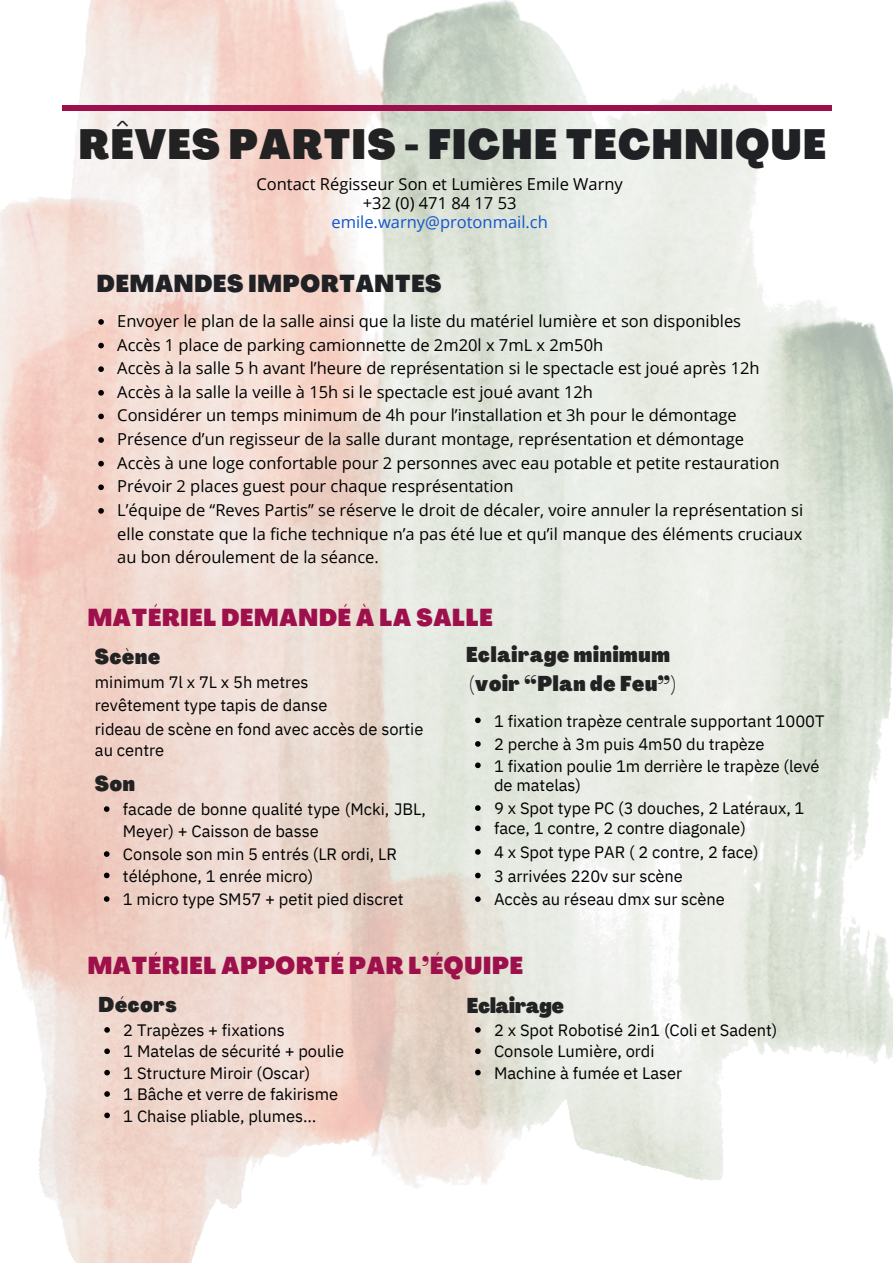
<style>
.page{position:relative;width:893px;height:1264px;background:#fff}
.page>*{position:absolute;margin:0;border:0;box-sizing:border-box;transform-origin:0 0}
.t1{font:900 condensed 41.4px "Agrandir";letter-spacing:.035em;color:#202124}
.t2{font:900 condensed 24px "Agrandir";letter-spacing:.035em;color:#9d104b}
.t3{font:900 condensed 24px "Agrandir";letter-spacing:.035em;color:#202124}
.t4{font:900 condensed 21px/29.2px "Agrandir";letter-spacing:.035em;color:#222}
.t5{font:900 condensed 21px "Agrandir";color:#222}
.t6{font:16.5px/23.5px "Open Sans";color:#000}
.t7{font:16.5px/21.3px "IBM Plex Sans";color:#000}
.t8{font:16.5px "Open Sans";color:#15c}
.s1{color:#222}
</style>
<div class="page">
<img style="left:0;top:0;width:892px;height:1262px">
<div style="left:62px;top:105px;width:769px;height:6px;background:#9d104b"></div>
<svg style="left:104px;top:1027px;width:6px;height:5px"></svg>
<svg style="left:104px;top:1048px;width:6px;height:6px"></svg>
<svg style="left:104px;top:1069px;width:6px;height:6px"></svg>
<svg style="left:104px;top:1091px;width:6px;height:5px"></svg>
<svg style="left:104px;top:1112px;width:6px;height:6px"></svg>
<svg style="left:104px;top:806px;width:5px;height:5px"></svg>
<svg style="left:104px;top:851px;width:5px;height:5px"></svg>
<svg style="left:104px;top:872px;width:5px;height:6px"></svg>
<svg style="left:104px;top:896px;width:5px;height:5px"></svg>
<svg style="left:475px;top:1027px;width:5px;height:5px"></svg>
<svg style="left:475px;top:1048px;width:5px;height:6px"></svg>
<svg style="left:475px;top:1069px;width:5px;height:6px"></svg>
<svg style="left:475px;top:717px;width:5px;height:6px"></svg>
<svg style="left:475px;top:741px;width:5px;height:5px"></svg>
<svg style="left:475px;top:762px;width:5px;height:6px"></svg>
<svg style="left:475px;top:805px;width:5px;height:5px"></svg>
<svg style="left:475px;top:825px;width:5px;height:6px"></svg>
<svg style="left:475px;top:849px;width:5px;height:5px"></svg>
<svg style="left:475px;top:872px;width:5px;height:6px"></svg>
<svg style="left:475px;top:896px;width:5px;height:6px"></svg>
<svg style="left:98px;top:319px;width:6px;height:6px"></svg>
<svg style="left:98px;top:343px;width:6px;height:5px"></svg>
<svg style="left:98px;top:366px;width:6px;height:6px"></svg>
<svg style="left:98px;top:390px;width:6px;height:5px"></svg>
<svg style="left:98px;top:413px;width:6px;height:6px"></svg>
<svg style="left:98px;top:437px;width:6px;height:6px"></svg>
<svg style="left:98px;top:461px;width:6px;height:5px"></svg>
<svg style="left:98px;top:484px;width:6px;height:6px"></svg>
<svg style="left:98px;top:508px;width:6px;height:5px"></svg>
<h1 class="t1" style="left:79px;top:128px;width:748px"><span class="s1">RÊVES PARTIS</span> - FICHE TECHNIQUE</h1>
<p class="t6" style="left:256px;top:174px;width:368px;line-height:19px;text-align:center">Contact Régisseur Son et Lumières Emile Warny +32 (0) 471 84 17 53</p>
<p class="t8" style="left:331px;top:210px;width:218px">emile.warny@protonmail.ch</p>
<h2 class="t3" style="left:97px;top:274px;width:346px">DEMANDES IMPORTANTES</h2>
<p class="t6" style="left:117px;top:309px;width:687px">Envoyer le plan de la salle ainsi que la liste du matériel lumière et son disponibles<br>Accès 1 place de parking camionnette de 2m20l x 7mL x 2m50h<br>Accès à la salle 5 h avant l’heure de représentation si le spectacle est joué après 12h Accès à la salle la veille à 15h si le spectacle est joué avant 12h<br>Considérer un temps minimum de 4h pour l’installation et 3h pour le démontage Présence d’un regisseur de la salle durant montage, représentation et démontage<br>Accès à une loge confortable pour 2 personnes avec eau potable et petite restauration Prévoir 2 places guest pour chaque resprésentation<br>L’équipe de “Reves Partis” se réserve le droit de décaler, voire annuler la représentation si elle constate que la fiche technique n’a pas été lue et qu’il manque des éléments cruciaux au bon déroulement de la séance.</p>
<h2 class="t2" style="left:88px;top:608px;width:406px">MATÉRIEL DEMANDÉ À LA SALLE</h2>
<p class="t4" style="left:95px;top:644px;width:67px">Scène</p>
<p class="t7" style="left:95px;top:669px;width:330px;line-height:23.5px">minimum 7l x 7L x 5h metres<br>revêtement type tapis de danse<br>rideau de scène en fond avec accès de sortie</p>
<p class="t7" style="left:95px;top:739px;width:71px">au centre</p>
<p class="t4" style="left:95px;top:771px;width:42px">Son</p>
<p class="t7" style="left:123px;top:798px;width:304px">facade de bonne qualité type (Mcki, JBL,<br>Meyer) + Caisson de basse</p>
<p class="t7" style="left:123px;top:843px;width:275px">Console son min 5 entrés (LR ordi, LR téléphone, 1 enrée micro)</p>
<p class="t7" style="left:123px;top:888px;width:282px">1 micro type SM57 + petit pied discret</p>
<p class="t4" style="left:466px;top:642px;width:211px">Eclairage minimum (voir “Plan de Feu”)</p>
<p class="t7" style="left:494px;top:708px;width:332px;line-height:23.5px">1 fixation trapèze centrale supportant 1000T<br>2 perche à 3m puis 4m50 du trapèze</p>
<p class="t7" style="left:494px;top:755px;width:327px;line-height:19px">1 fixation poulie 1m derrière le trapèze (levé de matelas)</p>
<p class="t7" style="left:494px;top:798px;width:312px;line-height:20.2px">9 x Spot type PC (3 douches, 2 Latéraux, 1 face, 1 contre, 2 contre diagonale)</p>
<p class="t7" style="left:494px;top:840px;width:266px;line-height:23.5px">4 x Spot type PAR ( 2 contre, 2 face)<br>3 arrivées 220v sur scène<br>Accès au réseau dmx sur scène</p>
<h2 class="t2" style="left:88px;top:955px;width:437px">MATÉRIEL APPORTÉ PAR L’ÉQUIPE</h2>
<p class="t4" style="left:99px;top:992px;width:80px">Décors</p>
<p class="t5" style="left:467px;top:997px;width:98px">Eclairage</p>
<p class="t7" style="left:123px;top:1019px;width:222px">2 Trapèzes + fixations<br>1 Matelas de sécurité + poulie<br>1 Structure Miroir (Oscar)<br>1 Bâche et verre de fakirisme<br>1 Chaise pliable, plumes…</p>
<p class="t7" style="left:494px;top:1019px;width:285px">2 x Spot Robotisé 2in1 (Coli et Sadent)<br>Console Lumière, ordi<br>Machine à fumée et Laser</p>
</div>
